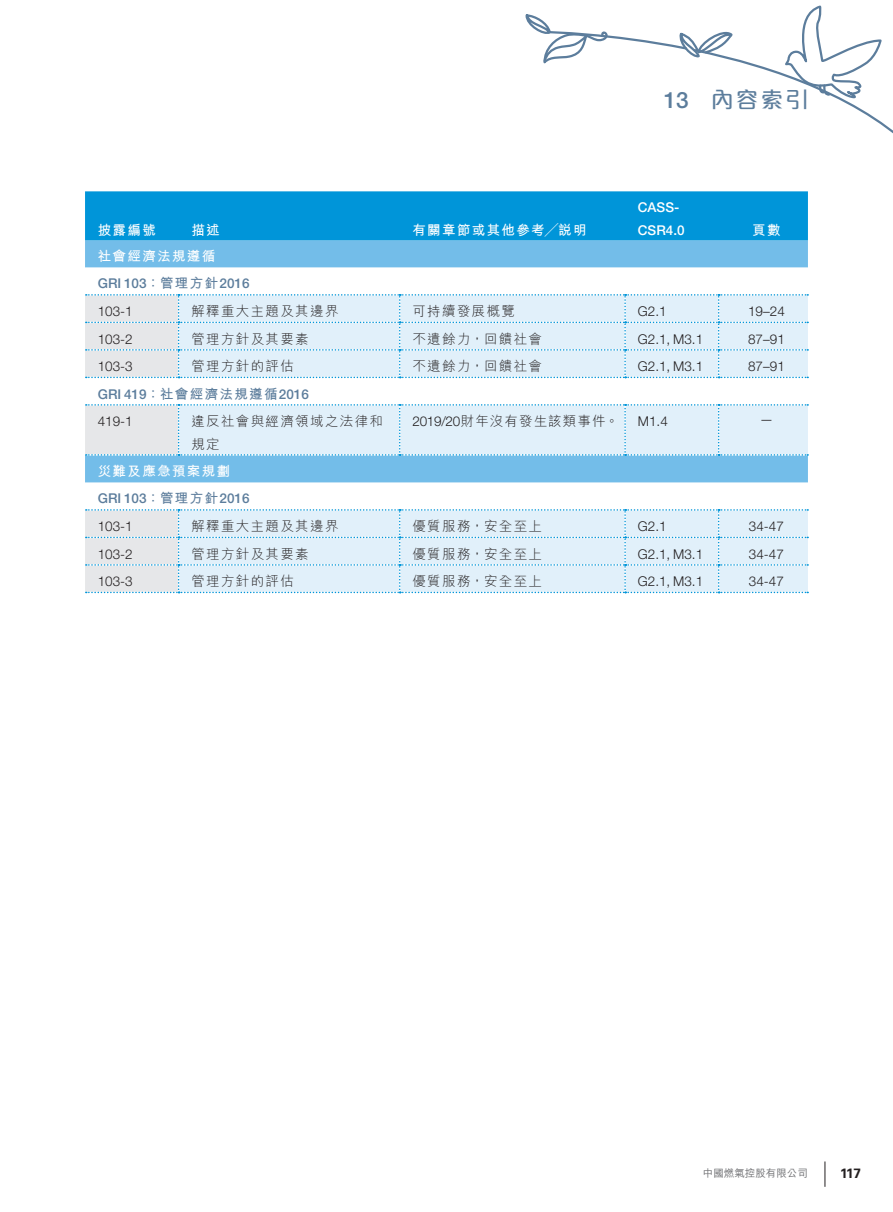
<style>
.page{position:relative;width:893px;height:1212px;background:#fff}
.page>*{position:absolute;margin:0;border:0;box-sizing:border-box;transform-origin:0 0}
.t1{font:500 22.5px "M Elle HK";color:#5c7d9c}
.t2{font:300 13.5px/22.5px "M Hei HK";letter-spacing:.1em;color:#231f20}
.t3{font:300 13.5px "Helvetica Neue LT Std";color:#231f20}
.t4{font:500 13.5px/28.2px "Helvetica Neue LT Std";color:#5c7d9c}
.t5{font:700 13.5px "M Hei HK";letter-spacing:.1em;color:#fff}
.t6{font:300 13.5px "M Hei HK";letter-spacing:.08em;color:#231f20}
.t7{font:500 13.5px/22.5px "Helvetica Neue LT Std";color:#fff}
.t8{font:700 13.5px "Univers LT Std";color:#231f20}
.t9{font:500 10.5px "M Hei HK";color:#6c6d70}
.s1{font-family:"Helvetica Neue LT Std"}
.s2{font-family:"M Hei HK";font-weight:700}
.s3{font-weight:300;color:#231f20}
</style>
<div class="page">
<svg style="left:825px;top:1161px;width:1px;height:26px"></svg>
<svg style="left:525px;top:7px;width:368px;height:127px"></svg>
<div style="left:85px;top:191px;width:723px;height:50px;background:#0095d9"></div>
<div style="left:85px;top:241px;width:723px;height:27px;background:#73bde9"></div>
<svg style="left:85px;top:294px;width:723px;height:299px"></svg>
<p class="t5" style="left:98px;top:220px;width:60px">披露編號</p>
<p class="t5" style="left:191px;top:220px;width:30px">描述</p>
<p class="t5" style="left:412px;top:220px;width:176px">有關章節或其他參考╱說明</p>
<h1 class="t1" style="left:664px;top:88px;width:146px"><span class="s1">13</span> 內容索引</h1>
<p class="t7" style="left:638px;top:196px;width:48px">CASS-<br>CSR4.0</p>
<p class="t5" style="left:752px;top:220px;width:30px">頁數</p>
<p class="t5" style="left:98px;top:247px;width:119px">社會經濟法規遵循</p>
<p class="t4" style="left:98px;top:269px;width:153px">GRI 103<span class="s2">：管理方針</span>2016<br><span class="s3">103-1</span></p>
<p class="t2" style="left:191px;top:300px;width:149px">解釋重大主題及其邊界</p>
<p class="t2" style="left:412px;top:300px;width:104px">可持續發展概覽</p>
<p class="t3" style="left:638px;top:303px;width:30px">G2.1</p>
<p class="t3" style="left:748px;top:303px;width:38px">19–24</p>
<p class="t3" style="left:98px;top:331px;width:37px">103-2</p>
<p class="t2" style="left:191px;top:327px;width:119px">管理方針及其要素</p>
<p class="t2" style="left:412px;top:327px;width:131px">不遺餘力，回饋社會</p>
<p class="t3" style="left:638px;top:331px;width:67px">G2.1, M3.1</p>
<p class="t3" style="left:748px;top:331px;width:38px">87–91</p>
<p class="t3" style="left:98px;top:358px;width:37px">103-3</p>
<p class="t2" style="left:191px;top:355px;width:104px">管理方針的評估</p>
<p class="t2" style="left:412px;top:355px;width:131px">不遺餘力，回饋社會</p>
<p class="t3" style="left:638px;top:358px;width:67px">G2.1, M3.1</p>
<p class="t3" style="left:748px;top:358px;width:38px">87–91</p>
<p class="t4" style="left:98px;top:380px;width:213px;line-height:27.5px">GRI 419<span class="s2">：社會經濟法規遵循</span>2016<br><span class="s3">419-1</span></p>
<p class="t2" style="left:191px;top:410px;width:193px">違反社會與經濟領域之法律和規定</p>
<p class="t6" style="left:412px;top:415px;width:208px"><span class="s1">2019/20</span>財年沒有發生該類事件。</p>
<p class="t3" style="left:638px;top:413px;width:32px">M1.4</p>
<p class="t3" style="left:760px;top:411px;width:15px">—</p>
<p class="t5" style="left:98px;top:462px;width:134px">災難及應急預案規劃</p>
<p class="t4" style="left:98px;top:484px;width:153px">GRI 103<span class="s2">：管理方針</span>2016<br><span class="s3">103-1</span></p>
<p class="t2" style="left:191px;top:515px;width:149px">解釋重大主題及其邊界</p>
<p class="t2" style="left:412px;top:515px;width:131px">優質服務，安全至上</p>
<p class="t3" style="left:638px;top:518px;width:30px">G2.1</p>
<p class="t3" style="left:749px;top:518px;width:37px">34-47</p>
<p class="t3" style="left:98px;top:546px;width:37px">103-2</p>
<p class="t2" style="left:191px;top:543px;width:119px">管理方針及其要素</p>
<p class="t2" style="left:412px;top:543px;width:131px">優質服務，安全至上</p>
<p class="t3" style="left:638px;top:546px;width:67px">G2.1, M3.1</p>
<p class="t3" style="left:749px;top:546px;width:37px">34-47</p>
<p class="t3" style="left:98px;top:573px;width:37px">103-3</p>
<p class="t2" style="left:191px;top:570px;width:104px">管理方針的評估</p>
<p class="t2" style="left:412px;top:570px;width:131px">優質服務，安全至上</p>
<p class="t3" style="left:638px;top:573px;width:67px">G2.1, M3.1</p>
<p class="t3" style="left:749px;top:573px;width:37px">34-47</p>
<p class="t9" style="left:703px;top:1166px;width:106px">中國燃氣控股有限公司</p>
<p class="t8" style="left:840px;top:1165px;width:22px">117</p>
</div>
